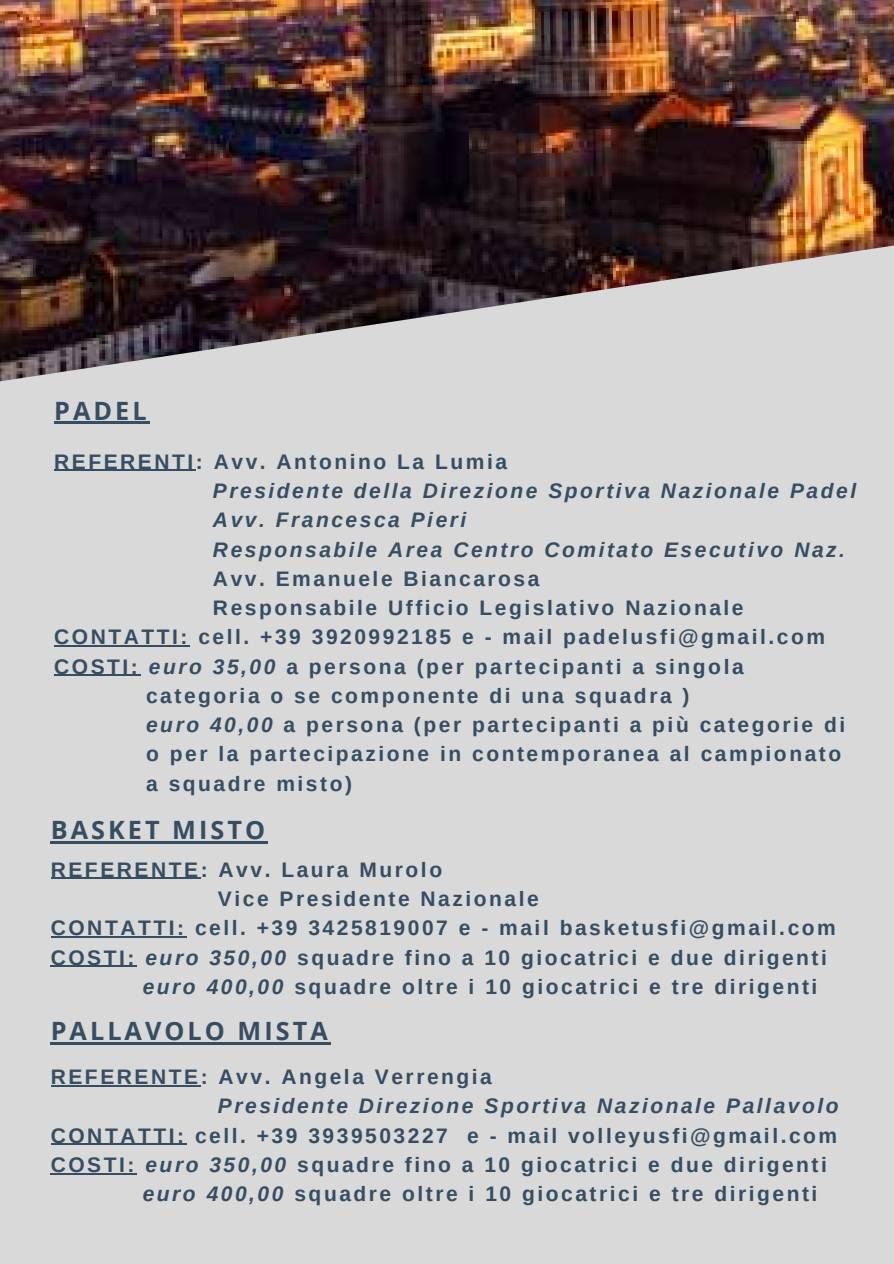
<style>
.page{position:relative;width:894px;height:1264px;background:#fff}
.page>*{position:absolute;margin:0;border:0;box-sizing:border-box;transform-origin:0 0}
.t1{font:700 25.2px "Open Sans";letter-spacing:.12em;color:#364d62}
.t2{font:700 21px "Arimo";letter-spacing:.12em;color:#364d62}
.t3{font:italic 700 21px/29.2px "Arimo";letter-spacing:.12em;color:#364d62}
.s1{font-style:italic}
</style>
<div class="page">
<div style="left:0;top:0;width:893px;height:1263px;background:#d9d9d9"></div>
<img style="left:0;top:0;width:893px;height:381px">
<hr style="left:51px;top:841px;width:217px;height:2px;background:#364d62">
<hr style="left:51px;top:877px;width:150px;height:2px;background:#364d62">
<hr style="left:51px;top:936px;width:135px;height:1px;background:#364d62">
<hr style="left:51px;top:965px;width:86px;height:1px;background:#364d62">
<hr style="left:51px;top:1085px;width:150px;height:1px;background:#364d62">
<hr style="left:51px;top:1143px;width:135px;height:1px;background:#364d62">
<hr style="left:51px;top:1172px;width:86px;height:2px;background:#364d62">
<hr style="left:51px;top:1042px;width:280px;height:2px;background:#364d62">
<hr style="left:54px;top:470px;width:142px;height:1px;background:#364d62">
<hr style="left:54px;top:645px;width:136px;height:1px;background:#364d62">
<hr style="left:54px;top:674px;width:86px;height:2px;background:#364d62">
<hr style="left:54px;top:422px;width:95px;height:2px;background:#364d62">
<p class="t1" style="left:54px;top:392px;width:94px">PADEL</p>
<p class="t2" style="left:54px;top:450px;width:454px">REFERENTI: Avv. Antonino La Lumia</p>
<p class="t3" style="left:213px;top:476px;width:644px">Presidente della Direzione Sportiva Nazionale Padel<br>Avv. Francesca Pieri<br>Responsabile Area Centro Comitato Esecutivo Naz.</p>
<p class="t2" style="left:213px;top:567px;width:328px">Avv. Emanuele Biancarosa</p>
<p class="t2" style="left:213px;top:596px;width:532px">Responsabile Ufficio Legislativo Nazionale</p>
<p class="t2" style="left:54px;top:625px;width:772px">CONTATTI: cell. +39 3920992185 e - mail padelusfi@gmail.com</p>
<p class="t2" style="left:54px;top:654px;width:690px">COSTI: <span class="s1">euro 35,00</span> a persona (per partecipanti a singola</p>
<p class="t2" style="left:146px;top:684px;width:545px">categoria o se componente di una squadra )</p>
<p class="t2" style="left:146px;top:713px;width:700px"><span class="s1">euro 40,00</span> a persona (per partecipanti a più categorie di</p>
<p class="t2" style="left:146px;top:742px;width:696px">o per la partecipazione in contemporanea al campionato</p>
<p class="t2" style="left:146px;top:771px;width:207px">a squadre misto)</p>
<p class="t1" style="left:51px;top:811px;width:216px">BASKET MISTO</p>
<p class="t2" style="left:51px;top:857px;width:393px">REFERENTE: Avv. Laura Murolo</p>
<p class="t2" style="left:218px;top:887px;width:322px">Vice Presidente Nazionale</p>
<p class="t2" style="left:51px;top:916px;width:786px">CONTATTI: cell. +39 3425819007 e - mail basketusfi@gmail.com</p>
<p class="t2" style="left:51px;top:945px;width:777px">COSTI: <span class="s1">euro 350,00</span> squadre fino a 10 giocatrici e due dirigenti</p>
<p class="t2" style="left:143px;top:974px;width:676px"><span class="s1">euro 400,00</span> squadre oltre i 10 giocatrici e tre dirigenti</p>
<p class="t1" style="left:51px;top:1013px;width:278px">PALLAVOLO MISTA</p>
<p class="t2" style="left:51px;top:1064px;width:442px">REFERENTE: Avv. Angela Verrengia</p>
<p class="t3" style="left:218px;top:1091px;width:622px">Presidente Direzione Sportiva Nazionale Pallavolo</p>
<p class="t2" style="left:51px;top:1123px;width:787px">CONTATTI: cell. +39 3939503227 e - mail volleyusfi@gmail.com</p>
<p class="t2" style="left:51px;top:1152px;width:777px">COSTI: <span class="s1">euro 350,00</span> squadre fino a 10 giocatrici e due dirigenti</p>
<p class="t2" style="left:143px;top:1181px;width:676px"><span class="s1">euro 400,00</span> squadre oltre i 10 giocatrici e tre dirigenti</p>
</div>
